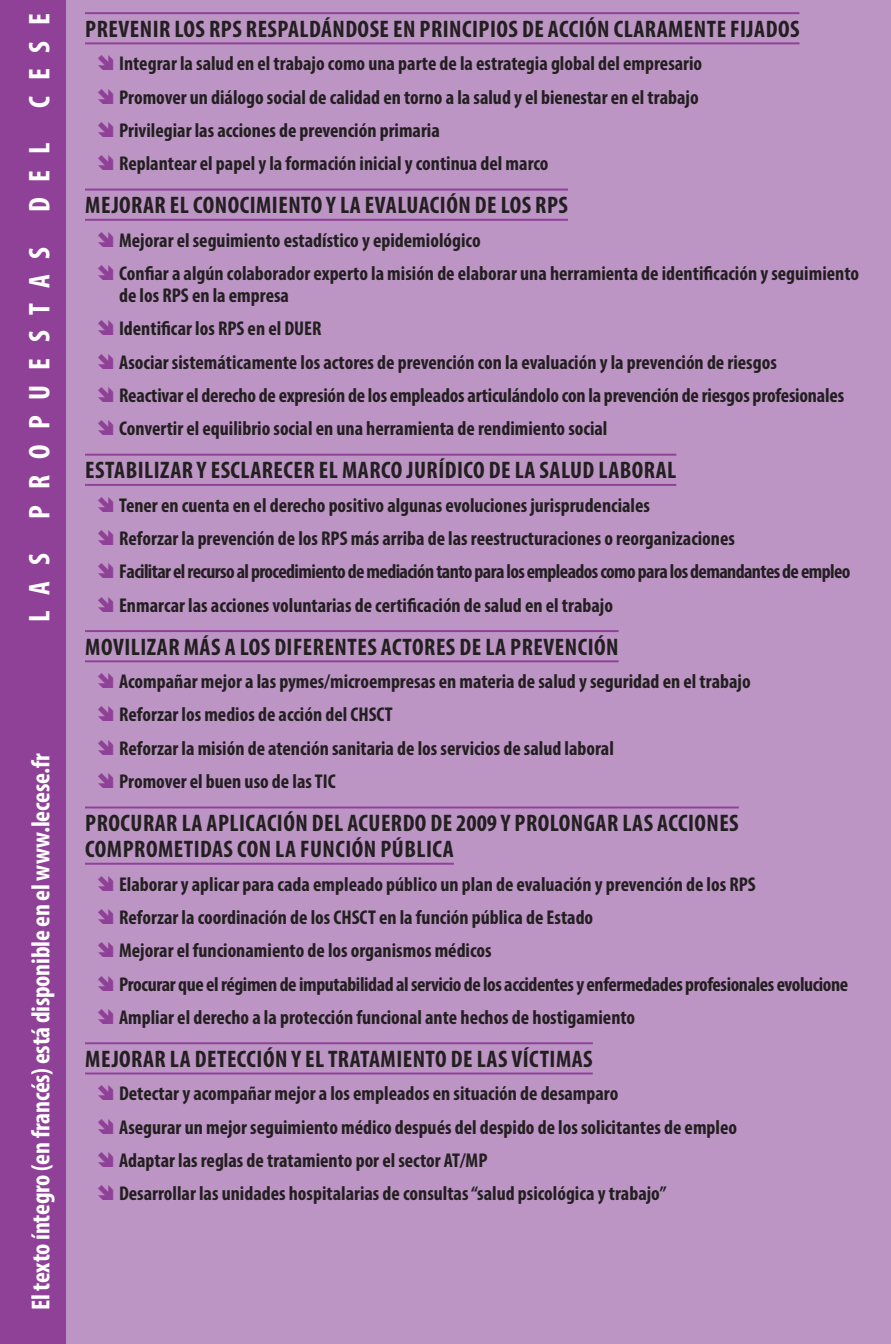
<style>
.page{position:relative;width:891px;height:1344px;background:#fff}
.page>*{position:absolute;margin:0;border:0;box-sizing:border-box;transform-origin:0 0}
.denomination_section{font:700 condensed 30px "Myriad Pro";letter-spacing:.52em;color:#fff}
.proposition_alinéa{font:700 condensed 26px "Myriad Pro";letter-spacing:-.01em;color:#fff}
.proposition_gros_tit{font:700 condensed 24px/26px "Myriad Pro";letter-spacing:.02em;color:#231f20}
.t1{font:700 condensed 20px/22px "Myriad Pro";color:#231f20}
.t2{font:700 condensed 20px "Myriad Pro";letter-spacing:-.02em;color:#231f20}
.t3{font:700 condensed 20px "Myriad Pro";letter-spacing:-.03em;color:#231f20}
</style>
<div class="page">
<div style="left:66px;top:0;width:824px;height:1344px;background:#bc95c5"></div>
<hr style="left:85px;top:12px;width:714px;height:2px;background:#8f4198">
<hr style="left:85px;top:42px;width:714px;height:2px;background:#8f4198">
<hr style="left:85px;top:189px;width:482px;height:1px;background:#8f4198">
<hr style="left:85px;top:219px;width:482px;height:2px;background:#8f4198">
<hr style="left:85px;top:454px;width:591px;height:2px;background:#8f4198">
<hr style="left:85px;top:484px;width:591px;height:2px;background:#8f4198">
<hr style="left:85px;top:630px;width:533px;height:2px;background:#8f4198">
<hr style="left:85px;top:660px;width:533px;height:2px;background:#8f4198">
<hr style="left:85px;top:806px;width:653px;height:2px;background:#8f4198">
<hr style="left:85px;top:863px;width:368px;height:1px;background:#8f4198">
<hr style="left:85px;top:1042px;width:507px;height:2px;background:#8f4198">
<hr style="left:85px;top:1072px;width:507px;height:2px;background:#8f4198">
<div style="left:0;top:0;width:66px;height:1344px;background:#8f4198"></div>
<svg style="left:98px;top:55px;width:15px;height:15px"></svg>
<svg style="left:98px;top:88px;width:15px;height:15px"></svg>
<svg style="left:98px;top:122px;width:15px;height:15px"></svg>
<svg style="left:98px;top:155px;width:15px;height:15px"></svg>
<svg style="left:98px;top:231px;width:15px;height:16px"></svg>
<svg style="left:98px;top:265px;width:15px;height:15px"></svg>
<svg style="left:98px;top:320px;width:15px;height:15px"></svg>
<svg style="left:98px;top:353px;width:15px;height:16px"></svg>
<svg style="left:98px;top:387px;width:15px;height:15px"></svg>
<svg style="left:98px;top:420px;width:15px;height:15px"></svg>
<svg style="left:98px;top:496px;width:15px;height:16px"></svg>
<svg style="left:98px;top:530px;width:15px;height:15px"></svg>
<svg style="left:98px;top:563px;width:15px;height:15px"></svg>
<svg style="left:98px;top:596px;width:15px;height:16px"></svg>
<svg style="left:98px;top:673px;width:15px;height:15px"></svg>
<svg style="left:98px;top:706px;width:15px;height:15px"></svg>
<svg style="left:98px;top:739px;width:15px;height:16px"></svg>
<svg style="left:98px;top:773px;width:15px;height:15px"></svg>
<svg style="left:98px;top:875px;width:15px;height:15px"></svg>
<svg style="left:98px;top:908px;width:15px;height:16px"></svg>
<svg style="left:98px;top:942px;width:15px;height:15px"></svg>
<svg style="left:98px;top:975px;width:15px;height:15px"></svg>
<svg style="left:98px;top:1008px;width:15px;height:16px"></svg>
<svg style="left:98px;top:1085px;width:15px;height:15px"></svg>
<svg style="left:98px;top:1118px;width:15px;height:15px"></svg>
<svg style="left:98px;top:1151px;width:15px;height:16px"></svg>
<svg style="left:98px;top:1185px;width:15px;height:15px"></svg>
<p class="denomination_section" style="left:21px;top:622px;width:610px;rotate:-90deg">LAS PROPUESTAS DEL CESE</p>
<p class="proposition_alinéa" style="left:24px;top:1310px;width:558px;rotate:-90deg">El texto íntegro (en francés) está disponible en el www.lecese.fr</p>
<p class="proposition_gros_tit" style="left:85px;top:15px;width:715px">PREVENIR LOS RPS RESPALDÁNDOSE EN PRINCIPIOS DE ACCIÓN CLARAMENTE FIJADOS</p>
<p class="t1" style="left:119px;top:52px;width:584px">Integrar la salud en el trabajo como una parte de la estrategia global del empresario</p>
<p class="t1" style="left:119px;top:85px;width:581px">Promover un diálogo social de calidad en torno a la salud y el bienestar en el trabajo</p>
<p class="t1" style="left:119px;top:119px;width:322px">Privilegiar las acciones de prevención primaria</p>
<p class="t1" style="left:119px;top:152px;width:431px">Replantear el papel y la formación inicial y continua del marco</p>
<p class="proposition_gros_tit" style="left:85px;top:192px;width:484px">MEJORAR EL CONOCIMIENTO Y LA EVALUACIÓN DE LOS RPS</p>
<p class="t1" style="left:119px;top:228px;width:363px">Mejorar el seguimiento estadístico y epidemiológico</p>
<p class="t1" style="left:119px;top:262px;width:741px">Confiar a algún colaborador experto la misión de elaborar una herramienta de identificación y seguimiento de los RPS en la empresa</p>
<p class="t1" style="left:119px;top:317px;width:204px">Identificar los RPS en el DUER</p>
<p class="t1" style="left:119px;top:350px;width:659px">Asociar sistemáticamente los actores de prevención con la evaluación y la prevención de riesgos</p>
<p class="t1" style="left:119px;top:384px;width:726px">Reactivar el derecho de expresión de los empleados articulándolo con la prevención de riesgos profesionales</p>
<p class="t1" style="left:119px;top:417px;width:489px">Convertir el equilibrio social en una herramienta de rendimiento social</p>
<p class="proposition_gros_tit" style="left:85px;top:457px;width:592px">ESTABILIZAR Y ESCLARECER EL MARCO JURÍDICO DE LA SALUD LABORAL</p>
<p class="t1" style="left:119px;top:493px;width:532px">Tener en cuenta en el derecho positivo algunas evoluciones jurisprudenciales</p>
<p class="t1" style="left:119px;top:527px;width:617px">Reforzar la prevención de los RPS más arriba de las reestructuraciones o reorganizaciones</p>
<p class="t3" style="left:119px;top:559px;width:732px">Facilitar el recurso al procedimiento de mediación tanto para los empleados como para los demandantes de empleo</p>
<p class="t1" style="left:119px;top:593px;width:495px">Enmarcar las acciones voluntarias de certificación de salud en el trabajo</p>
<p class="proposition_gros_tit" style="left:85px;top:633px;width:534px">MOVILIZAR MÁS A LOS DIFERENTES ACTORES DE LA PREVENCIÓN</p>
<p class="t1" style="left:119px;top:670px;width:632px">Acompañar mejor a las pymes/microempresas en materia de salud y seguridad en el trabajo</p>
<p class="t1" style="left:119px;top:703px;width:275px">Reforzar los medios de acción del CHSCT</p>
<p class="t1" style="left:119px;top:737px;width:496px">Reforzar la misión de atención sanitaria de los servicios de salud laboral</p>
<p class="t1" style="left:119px;top:770px;width:218px">Promover el buen uso de las TIC</p>
<p class="proposition_gros_tit" style="left:85px;top:809px;width:654px">PROCURAR LA APLICACIÓN DEL ACUERDO DE 2009 Y PROLONGAR LAS ACCIONES<br>COMPROMETIDAS CON LA FUNCIÓN PÚBLICA</p>
<p class="t1" style="left:119px;top:872px;width:638px">Elaborar y aplicar para cada empleado público un plan de evaluación y prevención de los RPS</p>
<p class="t1" style="left:119px;top:906px;width:475px">Reforzar la coordinación de los CHSCT en la función pública de Estado</p>
<p class="t1" style="left:119px;top:939px;width:374px">Mejorar el funcionamiento de los organismos médicos</p>
<p class="t2" style="left:119px;top:971px;width:730px">Procurar que el régimen de imputabilidad al servicio de los accidentes y enfermedades profesionales evolucione</p>
<p class="t1" style="left:119px;top:1006px;width:517px">Ampliar el derecho a la protección funcional ante hechos de hostigamiento</p>
<p class="proposition_gros_tit" style="left:85px;top:1045px;width:508px">MEJORAR LA DETECCIÓN Y EL TRATAMIENTO DE LAS VÍCTIMAS</p>
<p class="t1" style="left:119px;top:1082px;width:500px">Detectar y acompañar mejor a los empleados en situación de desamparo</p>
<p class="t1" style="left:119px;top:1115px;width:619px">Asegurar un mejor seguimiento médico después del despido de los solicitantes de empleo</p>
<p class="t1" style="left:119px;top:1149px;width:370px">Adaptar las reglas de tratamiento por el sector AT/MP</p>
<p class="t1" style="left:119px;top:1182px;width:548px">Desarrollar las unidades hospitalarias de consultas “salud psicológica y trabajo”</p>
</div>
